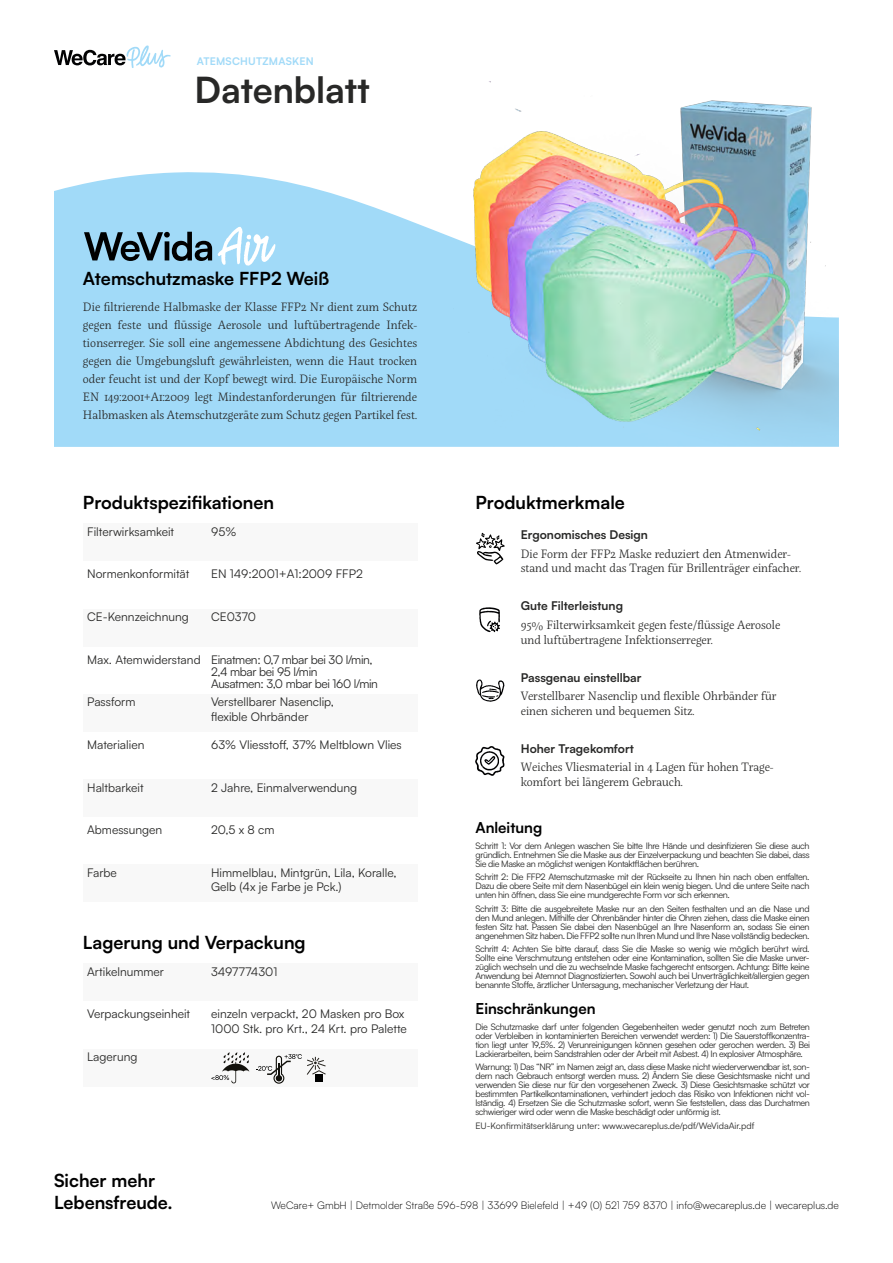
<style>
.page{position:relative;width:893px;height:1263px;background:#fff}
.page>*{position:absolute;margin:0;border:0;box-sizing:border-box;transform-origin:0 0}
.t1{font:700 36px "Satoshi";color:#282827}
.t2{font:700 18px/21.6px "Satoshi";color:#000}
.t3{font:700 15px "Satoshi";color:#000}
.t4{font:300 12px/18px "Servus Slab";color:#282827}
.t5{font:12px/14.4px "Satoshi";color:#282827}
.t6{font:700 12px "Satoshi";color:#282827}
.t7{font:12px/12px "Satoshi";letter-spacing:-.03em;color:#282827}
.t8{font:300 10.5px "Satoshi";color:#000}
.t9{font:700 10.5px "Satoshi";letter-spacing:.02em;color:#a1daf8}
.t10{font:9px/9px "Satoshi";letter-spacing:-.04em;color:#282827;text-align:justify}
.t11{font:9px "Satoshi";color:#282827}
</style>
<div class="page">
<svg style="left:54px;top:172px;width:392px;height:275px;background:#a7dcf8"></svg>
<svg style="left:54px;top:45px;width:117px;height:23px"></svg>
<img style="left:446px;top:81px;width:393px;height:366px">
<svg style="left:84px;top:232px;width:128px;height:29px;background:#59798a"></svg>
<div style="left:207px;top:524px;width:210px;height:37px;background:#f8f8f8"></div>
<div style="left:207px;top:609px;width:210px;height:37px;background:#f8f8f8"></div>
<div style="left:207px;top:694px;width:210px;height:37px;background:#f8f8f8"></div>
<div style="left:207px;top:779px;width:210px;height:38px;background:#f8f8f8"></div>
<div style="left:83px;top:524px;width:124px;height:37px;background:#f8f8f8"></div>
<div style="left:83px;top:609px;width:124px;height:37px;background:#f8f8f8"></div>
<div style="left:83px;top:694px;width:124px;height:37px;background:#f8f8f8"></div>
<div style="left:83px;top:779px;width:124px;height:38px;background:#f8f8f8"></div>
<svg style="left:476px;top:679px;width:28px;height:23px"></svg>
<svg style="left:475px;top:746px;width:29px;height:30px"></svg>
<div style="left:207px;top:964px;width:210px;height:37px;background:#f8f8f8"></div>
<div style="left:207px;top:1049px;width:210px;height:37px;background:#f8f8f8"></div>
<div style="left:83px;top:964px;width:124px;height:37px;background:#f8f8f8"></div>
<div style="left:83px;top:1049px;width:124px;height:37px;background:#f8f8f8"></div>
<svg style="left:211px;top:1052px;width:38px;height:31px"></svg>
<svg style="left:256px;top:1054px;width:70px;height:30px"></svg>
<div style="left:207px;top:865px;width:210px;height:37px;background:#f8f8f8"></div>
<div style="left:83px;top:865px;width:124px;height:37px;background:#f8f8f8"></div>
<svg style="left:218px;top:227px;width:57px;height:39px"></svg>
<svg style="left:479px;top:607px;width:21px;height:25px"></svg>
<svg style="left:476px;top:533px;width:29px;height:31px"></svg>
<p class="t9" style="left:197px;top:54px;width:119px">ATEMSCHUTZMASKEN</p>
<h1 class="t1" style="left:195px;top:64px;width:177px">Datenblatt</h1>
<h2 class="t2" style="left:83px;top:266px;width:248px">Atemschutzmaske FFP2 Weiß</h2>
<p class="t4" style="left:83px;top:297px;width:336px;text-align:justify">Die filtrierende Halbmaske der Klasse FFP2 Nr dient zum Schutz gegen feste und flüssige Aerosole und luftübertragende Infek&shy;tionserreger. Sie soll eine angemessene Abdichtung des Gesichtes gegen die Umgebungsluft gewährleisten, wenn die Haut trocken oder feucht ist und der Kopf bewegt wird. Die Europäische Norm EN 149:2001+A1:2009 legt Mindestanforderungen für filtrierende Halbmasken als Atemschutzgeräte zum Schutz gegen Partikel fest.</p>
<h2 class="t2" style="left:83px;top:490px;width:193px">Produktspezifikationen</h2>
<h3 class="t5" style="left:87px;top:524px;width:88px">Filterwirksamkeit</h3>
<h3 class="t5" style="left:87px;top:566px;width:104px">Normenkonformität</h3>
<h3 class="t5" style="left:87px;top:609px;width:103px">CE-Kennzeichnung</h3>
<h3 class="t5" style="left:87px;top:652px;width:115px">Max. Atemwiderstand</h3>
<h3 class="t5" style="left:87px;top:694px;width:50px">Passform</h3>
<h3 class="t5" style="left:87px;top:737px;width:59px">Materialien</h3>
<h3 class="t5" style="left:87px;top:779px;width:58px">Haltbarkeit</h3>
<h3 class="t5" style="left:87px;top:822px;width:77px">Abmessungen</h3>
<h3 class="t5" style="left:211px;top:524px;width:27px">95%</h3>
<h3 class="t5" style="left:211px;top:566px;width:153px">EN 149:2001+A1:2009 FFP2</h3>
<h3 class="t5" style="left:211px;top:609px;width:46px">CE0370</h3>
<h3 class="t7" style="left:211px;top:653px;width:168px">Einatmen: 0,7 mbar bei 30 l/min,<br>2,4 mbar bei 95 l/min<br>Ausatmen: 3,0 mbar bei 160 l/min</h3>
<h3 class="t5" style="left:211px;top:694px;width:124px">Verstellbarer Nasenclip, flexible Ohrbänder</h3>
<h3 class="t5" style="left:211px;top:737px;width:192px">63% Vliesstoff, 37% Meltblown Vlies</h3>
<h3 class="t5" style="left:211px;top:779px;width:148px">2 Jahre, Einmalverwendung</h3>
<h3 class="t5" style="left:211px;top:822px;width:65px">20,5 x 8 cm</h3>
<h3 class="t5" style="left:87px;top:865px;width:31px">Farbe</h3>
<h3 class="t5" style="left:211px;top:865px;width:187px">Himmelblau, Mintgrün, Lila, Koralle,<br>Gelb (4x je Farbe je Pck.)</h3>
<h2 class="t2" style="left:83px;top:930px;width:224px">Lagerung und Verpackung</h2>
<h3 class="t5" style="left:87px;top:964px;width:78px">Artikelnummer</h3>
<h3 class="t5" style="left:87px;top:1006px;width:105px">Verpackungseinheit</h3>
<h3 class="t5" style="left:87px;top:1049px;width:52px">Lagerung</h3>
<h3 class="t5" style="left:211px;top:964px;width:68px">3497774301</h3>
<h3 class="t5" style="left:211px;top:1006px;width:197px">einzeln verpackt, 20 Masken pro Box<br>1000 Stk. pro Krt., 24 Krt. pro Palette</h3>
<h2 class="t2" style="left:475px;top:490px;width:151px">Produktmerkmale</h2>
<h3 class="t6" style="left:521px;top:526px;width:129px">Ergonomisches Design</h3>
<h3 class="t4" style="left:521px;top:546px;width:282px;line-height:14.4px">Die Form der FFP2 Maske reduziert den Atmenwider&shy;stand und macht das Tragen für Brillenträger einfacher.</h3>
<h3 class="t6" style="left:521px;top:597px;width:104px">Gute Filterleistung</h3>
<h3 class="t4" style="left:521px;top:618px;width:261px;line-height:14.4px">95% Filterwirksamkeit gegen feste/flüssige Aerosole und luftübertragene Infektionserreger.</h3>
<h3 class="t6" style="left:521px;top:669px;width:122px">Passgenau einstellbar</h3>
<h3 class="t4" style="left:521px;top:689px;width:257px;line-height:14.4px">Verstellbarer Nasenclip und flexible Ohrbänder für einen sicheren und bequemen Sitz.</h3>
<h3 class="t6" style="left:521px;top:739px;width:115px">Hoher Tragekomfort</h3>
<h3 class="t4" style="left:521px;top:760px;width:254px;line-height:14.4px">Weiches Vliesmaterial in 4 Lagen für hohen Trage&shy;komfort bei längerem Gebrauch.</h3>
<h3 class="t3" style="left:475px;top:816px;width:68px">Anleitung</h3>
<p class="t10" style="left:475px;top:841px;width:336px">Schritt 1: Vor dem Anlegen waschen Sie bitte Ihre Hände und desinfizieren Sie diese auch gründlich. Entnehmen Sie die Maske aus der Einzelverpackung und beachten Sie dabei, dass Sie die Maske an möglichst wenigen Kontaktflächen berühren.</p>
<p class="t10" style="left:475px;top:872px;width:336px">Schritt 2: Die FFP2 Atemschutzmaske mit der Rückseite zu Ihnen hin nach oben entfalten.<br>Dazu die obere Seite mit dem Nasenbügel ein klein wenig biegen. Und die untere Seite nach unten hin öffnen, dass Sie eine mundgerechte Form vor sich erkennen.</p>
<p class="t10" style="left:475px;top:903px;width:336px">Schritt 3: Bitte die ausgebreitete Maske nur an den Seiten festhalten und an die Nase und den Mund anlegen. Mithilfe der Ohrenbänder hinter die Ohren ziehen, dass die Maske einen festen Sitz hat. Passen Sie dabei den Nasenbügel an Ihre Nasenform an, sodass Sie einen angenehmen Sitz haben. Die FFP2 sollte nun Ihren Mund und Ihre Nase vollständig bedecken.</p>
<p class="t10" style="left:475px;top:944px;width:336px">Schritt 4: Achten Sie bitte darauf, dass Sie die Maske so wenig wie möglich berührt wird.<br>Sollte eine Verschmutzung entstehen oder eine Kontamination, sollten Sie die Maske unver&shy;züglich wechseln und die zu wechselnde Maske fachgerecht entsorgen. Achtung: Bitte keine Anwendung bei Atemnot Diagnostizierten. Sowohl auch bei Unverträglichkeit/allergien gegen benannte Stoffe, ärztlicher Untersagung, mechanischer Verletzung der Haut.</p>
<p class="t10" style="left:475px;top:1022px;width:336px">Die Schutzmaske darf unter folgenden Gegebenheiten weder genutzt noch zum Betreten oder Verbleiben in kontaminierten Bereichen verwendet werden: 1) Die Sauerstoffkonzentra&shy;tion liegt unter 19,5%. 2) Verunreinigungen können gesehen oder gerochen werden. 3) Bei Lackierarbeiten, beim Sandstrahlen oder der Arbeit mit Asbest. 4) In explosiver Atmosphäre.</p>
<p class="t10" style="left:475px;top:1062px;width:336px">Warnung: 1) Das “NR” im Namen zeigt an, dass diese Maske nicht wiederverwendbar ist, son&shy;dern nach Gebrauch entsorgt werden muss. 2) Ändern Sie diese Gesichtsmaske nicht und verwenden Sie diese nur für den vorgesehenen Zweck. 3) Diese Gesichtsmaske schützt vor bestimmten Partikelkontaminationen, verhindert jedoch das Risiko von Infektionen nicht vol&shy;lständig. 4) Ersetzen Sie die Schutzmaske sofort, wenn Sie feststellen, dass das Durchatmen schwieriger wird oder wenn die Maske beschädigt oder unförmig ist.</p>
<h3 class="t3" style="left:475px;top:997px;width:122px">Einschränkungen</h3>
<p class="t11" style="left:475px;top:1120px;width:280px">EU-Konfirmitätserklärung unter: www.wecareplus.de/pdf/WeVidaAir.pdf</p>
<h2 class="t2" style="left:54px;top:1169px;width:120px">Sicher mehr<br>Lebensfreude.</h2>
<p class="t8" style="left:271px;top:1198px;width:569px">WeCare+ GmbH | Detmolder Straße 596-598 | 33699 Bielefeld | +49 (0) 521 759 8370 | info@wecareplus.de | wecareplus.de</p>
</div>
